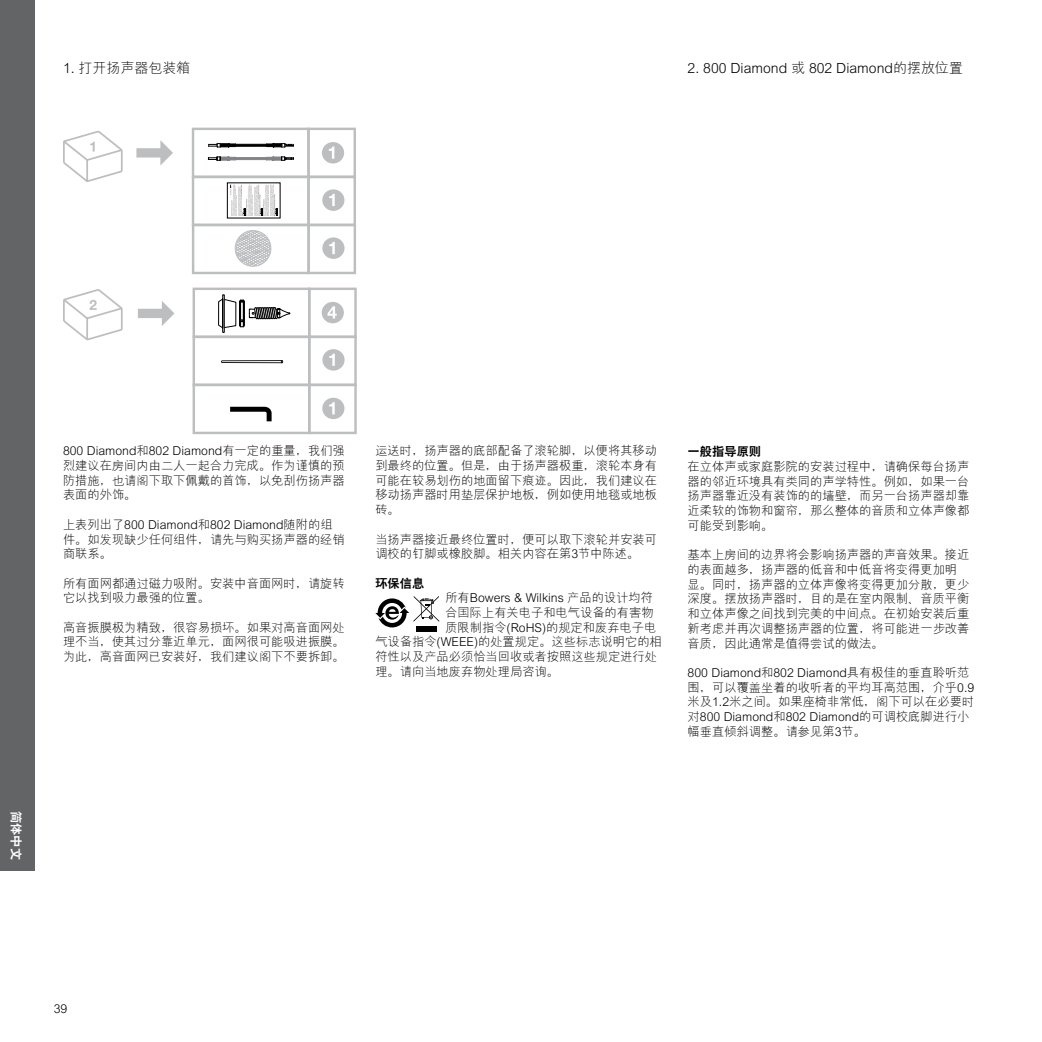
<style>
.page{position:relative;width:1042px;height:1042px;background:#fff}
.page>*{position:absolute;margin:0;border:0;box-sizing:border-box;transform-origin:0 0}
.t1{font:300 14px "M Hei GB";color:#000}
.t2{font:300 12.25px/14.7px "M Hei GB";color:#000}
.t3{font:800 12.25px "C Hei 2 GB";color:#000}
.t4{font:800 12.25px "C Hei 2 GB";color:#fff}
</style>
<div class="page">
<div style="left:0;top:0;width:34px;height:870px;background:#636466"></div>
<div style="left:416px;top:627px;width:21px;height:5px;background:#000"></div>
<svg style="left:375px;top:596px;width:64px;height:31px"></svg>
<svg style="left:193px;top:288px;width:164px;height:146px"></svg>
<svg style="left:192px;top:128px;width:164px;height:146px"></svg>
<svg style="left:63px;top:130px;width:60px;height:52px"></svg>
<svg style="left:63px;top:289px;width:60px;height:52px"></svg>
<svg style="left:136px;top:140px;width:37px;height:25px"></svg>
<svg style="left:138px;top:301px;width:36px;height:25px"></svg>
<p class="t1" style="left:63px;top:60px;width:129px">1. 打开扬声器包装箱</p>
<p class="t1" style="left:687px;top:60px;width:277px">2. 800 Diamond 或 802 Diamond的摆放位置</p>
<p class="t4" style="left:22px;top:811px;width:50px;rotate:90deg">简体中文</p>
<p class="t2" style="left:63px;top:444px;width:283px;text-align:justify">800 Diamond和802 Diamond有一定的重量，我们强烈建议在房间内由二人一起合力完成。作为谨慎的预防措施，也请阁下取下佩戴的首饰，以免刮伤扬声器表面的外饰。</p>
<p class="t2" style="left:63px;top:517px;width:283px">上表列出了800 Diamond和802 Diamond随附的组件。如发现缺少任何组件，请先与购买扬声器的经销商联系。</p>
<p class="t2" style="left:63px;top:576px;width:283px">所有面网都通过磁力吸附。安装中音面网时，请旋转它以找到吸力最强的位置。</p>
<p class="t2" style="left:63px;top:620px;width:283px;text-align:justify">高音振膜极为精致，很容易损坏。如果对高音面网处理不当，使其过分靠近单元，面网很可能吸进振膜。为此，高音面网已安装好，我们建议阁下不要拆卸。</p>
<p class="t2" style="left:375px;top:444px;width:283px;text-align:justify">运送时，扬声器的底部配备了滚轮脚，以便将其移动到最终的位置。但是，由于扬声器极重，滚轮本身有可能在较易划伤的地面留下痕迹。因此，我们建议在移动扬声器时用垫层保护地板，例如使用地毯或地板砖。</p>
<p class="t2" style="left:375px;top:532px;width:283px">当扬声器接近最终位置时，便可以取下滚轮并安装可调校的钉脚或橡胶脚。相关内容在第3节中陈述。</p>
<p class="t3" style="left:375px;top:577px;width:50px">环保信息</p>
<p class="t2" style="left:445px;top:591px;width:209px">所有Bowers &amp; Wilkins 产品的设计均符</p>
<p class="t2" style="left:445px;top:605px;width:210px">合国际上有关电子和电气设备的有害物</p>
<p class="t2" style="left:445px;top:620px;width:212px">质限制指令(RoHS)的规定和废弃电子电</p>
<p class="t2" style="left:375px;top:635px;width:288px">气设备指令(WEEE)的处置规定。这些标志说明它的相</p>
<p class="t2" style="left:375px;top:650px;width:283px">符性以及产品必须恰当回收或者按照这些规定进行处</p>
<p class="t2" style="left:375px;top:664px;width:185px">理。请向当地废弃物处理局咨询。</p>
<p class="t3" style="left:687px;top:445px;width:75px">一般指导原则</p>
<p class="t2" style="left:687px;top:459px;width:283px;text-align:justify">在立体声或家庭影院的安装过程中，请确保每台扬声器的邻近环境具有类同的声学特性。例如，如果一台扬声器靠近没有装饰的的墙壁，而另一台扬声器却靠近柔软的饰物和窗帘，那么整体的音质和立体声像都可能受到影响。</p>
<p class="t2" style="left:687px;top:548px;width:283px">基本上房间的边界将会影响扬声器的声音效果。接近的表面越多，扬声器的低音和中低音将变得更加明显。同时，扬声器的立体声像将变得更加分散，更少深度。摆放扬声器时，目的是在室内限制、音质平衡和立体声像之间找到完美的中间点。在初始安装后重新考虑并再次调整扬声器的位置，将可能进一步改善音质，因此通常是值得尝试的做法。</p>
<p class="t2" style="left:687px;top:665px;width:288px">800 Diamond和802 Diamond具有极佳的垂直聆听范围，可以覆盖坐着的收听者的平均耳高范围，介乎0.9米及1.2米之间。如果座椅非常低，阁下可以在必要时对800 Diamond和802 Diamond的可调校底脚进行小幅垂直倾斜调整。请参见第3节。</p>
<p class="t2" style="left:54px;top:1001px;width:15px">39</p>
</div>
